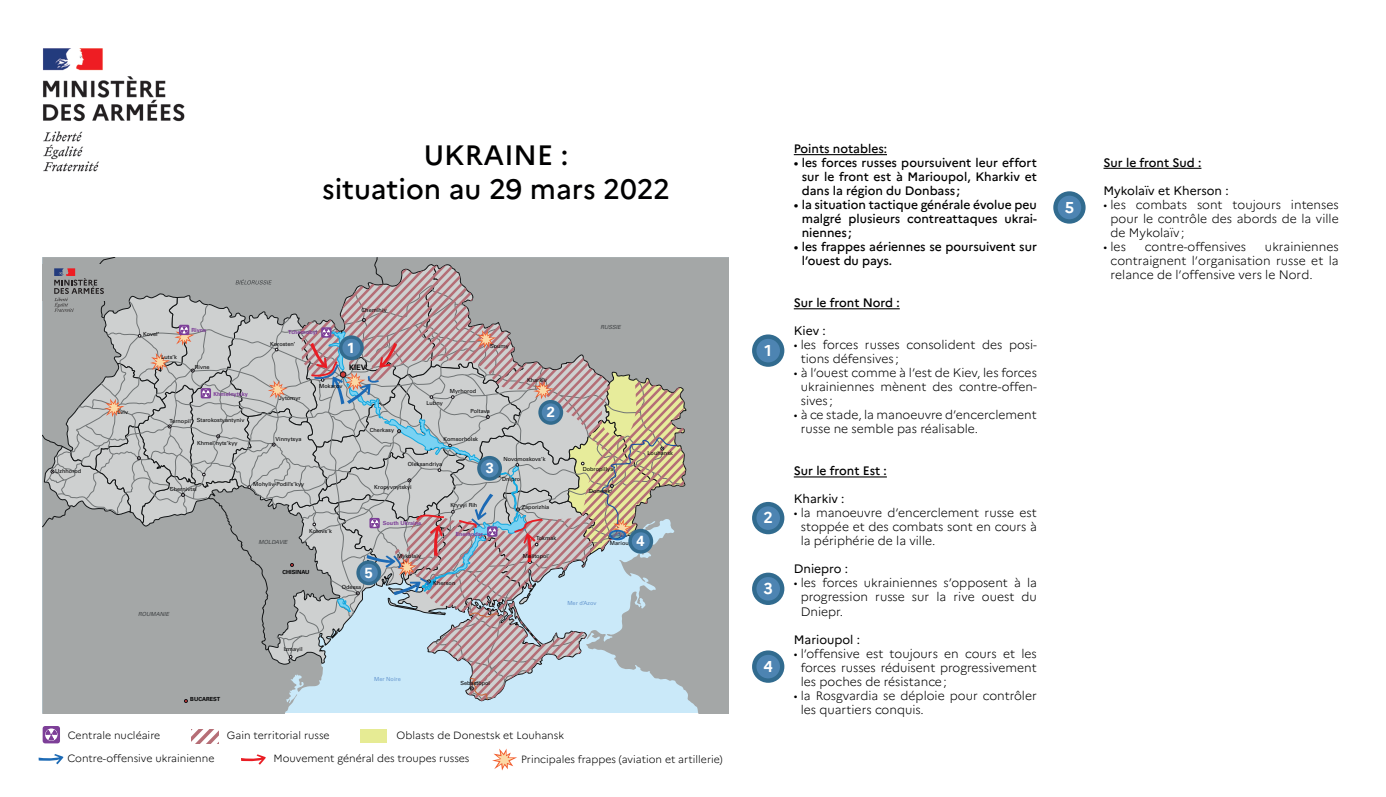
<style>
.page{position:relative;width:1386px;height:797px;background:#fff}
.page>*{position:absolute;margin:0;border:0;box-sizing:border-box;transform-origin:0 0}
.t1{font:500 28px/33.6px "Marianne";color:#000001;text-align:center}
.t2{font:700 15.75px "Marianne";color:#fff}
.t3{font:700 14.53px "Univers LT Std";color:#fff}
.t4{font:300 12.25px/14px "Marianne";color:#000001;text-align:justify}
.t5{font:500 12.25px/14px "Marianne";color:#000001;text-align:justify}
.t6{font:12.25px "Marianne";color:#000001}
.t7{font:300 10.5px "Marianne";color:#000001}
.t8{font:700 7.52px "Univers LT Std";color:#000001}
.t9{font:5.6px "Univers LT Std";color:#000001}
.t10{font:700 5.6px "Univers LT Std";color:#7d3f98}
.t11{font:italic 5.6px "Univers LT Std";color:#404345}
.t12{font:5.6px "Univers LT Std";color:#6899d0}
.t13{font:700 5.6px "Univers LT Std";color:#000001}
</style>
<div class="page">
<div style="left:43px;top:725px;width:17px;height:18px;background:#7d3f98;border-radius:3px"></div>
<svg style="left:45px;top:728px;width:13px;height:13px"></svg>
<svg style="left:192px;top:729px;width:27px;height:13px"></svg>
<div style="left:360px;top:729px;width:27px;height:13px;background:#e6eb94"></div>
<hr style="left:794px;top:154px;width:93px;height:1px;background:#000001">
<hr style="left:794px;top:308px;width:106px;height:1px;background:#000001">
<hr style="left:794px;top:476px;width:93px;height:1px;background:#000001">
<hr style="left:1104px;top:168px;width:97px;height:1px;background:#000001">
<img style="left:43px;top:48px;width:142px;height:124px">
<svg style="left:42px;top:257px;width:686px;height:455px;fill:#a4a7a7"></svg>
<svg style="left:42px;top:257px;width:645px;height:445px"></svg>
<div style="left:754px;top:336px;width:28px;height:28px;background:#4d84b2;border-radius:50%"></div>
<div style="left:752px;top:334px;width:32px;height:32px;border:4px solid #316b8f;border-radius:50%"></div>
<div style="left:754px;top:504px;width:28px;height:28px;background:#4d84b2;border-radius:50%"></div>
<div style="left:752px;top:501px;width:32px;height:33px;border:4px solid #316b8f;border-radius:50%"></div>
<div style="left:754px;top:574px;width:28px;height:28px;background:#4d84b2;border-radius:50%"></div>
<div style="left:752px;top:572px;width:32px;height:32px;border:4px solid #316b8f;border-radius:50%"></div>
<div style="left:754px;top:652px;width:28px;height:28px;background:#4d84b2;border-radius:50%"></div>
<div style="left:752px;top:650px;width:32px;height:32px;border:4px solid #316b8f;border-radius:50%"></div>
<div style="left:1055px;top:193px;width:28px;height:28px;background:#4d84b2;border-radius:50%"></div>
<div style="left:1053px;top:191px;width:33px;height:32px;border:4px solid #316b8f;border-radius:50%"></div>
<svg style="left:492px;top:748px;width:25px;height:22px"></svg>
<svg style="left:39px;top:754px;width:25px;height:10px"></svg>
<svg style="left:241px;top:754px;width:25px;height:10px"></svg>
<p class="t9" style="left:55px;top:468px;width:28px">Uzhhorod</p>
<p class="t9" style="left:117px;top:408px;width:12px">Lviv</p>
<h1 class="t1" style="left:322px;top:138px;width:349px">UKRAINE :<br>situation au 29 mars 2022</h1>
<p class="t5" style="left:794px;top:142px;width:95px">Points notables:</p>
<p class="t5" style="left:802px;top:156px;width:237px;text-indent:-8px">• les forces russes poursuivent leur effort sur le front est à Marioupol, Kharkiv et dans la région du Donbass ;</p>
<p class="t5" style="left:802px;top:198px;width:237px;text-indent:-8px">• la situation tactique générale évolue peu malgré plusieurs contreattaques ukrai&shy;niennes ;</p>
<p class="t5" style="left:802px;top:240px;width:237px;text-indent:-8px">• les frappes aériennes se poursuivent sur l’ouest du pays.</p>
<p class="t5" style="left:794px;top:296px;width:107px">Sur le front Nord :</p>
<p class="t6" style="left:794px;top:323px;width:33px">Kiev :</p>
<p class="t4" style="left:801px;top:338px;width:238px;text-indent:-7px">• les forces russes consolident des posi&shy;tions défensives ;</p>
<p class="t4" style="left:801px;top:366px;width:238px;text-indent:-7px">• à l’ouest comme à l’est de Kiev, les forces ukrainiennes mènent des contre-offen&shy;sives ;</p>
<p class="t4" style="left:801px;top:408px;width:238px;text-indent:-7px">• à ce stade, la manoeuvre d’encerclement russe ne semble pas réalisable.</p>
<p class="t5" style="left:794px;top:464px;width:95px">Sur le front Est :</p>
<p class="t6" style="left:794px;top:491px;width:52px">Kharkiv :</p>
<p class="t4" style="left:801px;top:506px;width:238px;text-indent:-7px">• la manoeuvre d’encerclement russe est stoppée et des combats sont en cours à la périphérie de la ville.</p>
<p class="t6" style="left:794px;top:561px;width:56px">Dniepro :</p>
<p class="t4" style="left:801px;top:576px;width:238px;text-indent:-7px">• les forces ukrainiennes s’opposent à la progression russe sur la rive ouest du Dniepr.</p>
<p class="t6" style="left:794px;top:631px;width:68px">Marioupol :</p>
<p class="t4" style="left:801px;top:646px;width:238px;text-indent:-7px">• l’offensive est toujours en cours et les forces russes réduisent progressivement les poches de résistance;</p>
<p class="t4" style="left:801px;top:688px;width:238px;text-indent:-7px">• la Rosgvardia se déploie pour contrôler les quartiers conquis.</p>
<p class="t9" style="left:362px;top:307px;width:27px">Chemihiv</p>
<p class="t11" style="left:600px;top:323px;width:22px">RUSSIE</p>
<p class="t10" style="left:192px;top:326px;width:16px">Rivne</p>
<p class="t10" style="left:288px;top:328px;width:31px">Tchernobyl</p>
<p class="t9" style="left:143px;top:330px;width:18px">Kovel’</p>
<p class="t9" style="left:270px;top:340px;width:27px">Korosten’</p>
<p class="t3" style="left:347px;top:339px;width:10px">1</p>
<p class="t9" style="left:490px;top:343px;width:20px">Soumy</p>
<p class="t2" style="left:765px;top:340px;width:9px">1</p>
<p class="t9" style="left:161px;top:354px;width:17px">Luts’k</p>
<p class="t8" style="left:349px;top:363px;width:19px">KIEV</p>
<p class="t9" style="left:195px;top:363px;width:17px">Rivne</p>
<p class="t9" style="left:527px;top:376px;width:21px">Kharkiv</p>
<p class="t9" style="left:319px;top:382px;width:25px">Mokarov</p>
<p class="t9" style="left:450px;top:387px;width:28px">Myrhorod</p>
<p class="t10" style="left:213px;top:390px;width:36px">Khmelnytsky</p>
<p class="t9" style="left:279px;top:394px;width:23px">Jytomyr</p>
<p class="t9" style="left:276px;top:435px;width:27px">Vinnytsya</p>
<p class="t9" style="left:253px;top:480px;width:53px">Mohyliv-Podil’s’kyy</p>
<p class="t9" style="left:426px;top:399px;width:18px">Lubny</p>
<p class="t3" style="left:547px;top:403px;width:10px">2</p>
<p class="t9" style="left:471px;top:408px;width:21px">Poltava</p>
<p class="t9" style="left:197px;top:416px;width:49px">Starokostyantyniv</p>
<p class="t9" style="left:197px;top:439px;width:42px">Khmel’nyts’kyy</p>
<p class="t9" style="left:169px;top:417px;width:24px">Ternopil‘</p>
<p class="t9" style="left:370px;top:426px;width:26px">Cherkasy</p>
<p class="t9" style="left:443px;top:435px;width:36px">Komsorholsk</p>
<p class="t9" style="left:648px;top:449px;width:27px">Louhansk</p>
<p class="t9" style="left:503px;top:455px;width:44px">Novomoskovs’k</p>
<p class="t9" style="left:408px;top:460px;width:36px">Oleksandriya</p>
<p class="t3" style="left:486px;top:459px;width:10px">3</p>
<p class="t9" style="left:583px;top:465px;width:32px">Dobropillya</p>
<p class="t9" style="left:502px;top:475px;width:20px">Dnipro</p>
<p class="t9" style="left:374px;top:483px;width:39px">Kropyvnytskyi</p>
<p class="t9" style="left:170px;top:485px;width:28px">Chernivtsi</p>
<p class="t9" style="left:589px;top:487px;width:23px">Donetsk</p>
<p class="t9" style="left:450px;top:501px;width:29px">Kryvyi Rih</p>
<p class="t9" style="left:522px;top:503px;width:29px">Zaporizhia</p>
<p class="t2" style="left:764px;top:508px;width:11px">2</p>
<p class="t10" style="left:383px;top:519px;width:40px">South Ukraine</p>
<p class="t9" style="left:309px;top:527px;width:24px">Kotovs’k</p>
<p class="t10" style="left:456px;top:530px;width:29px">Enerhodar</p>
<p class="t9" style="left:536px;top:534px;width:22px">Tokmak</p>
<p class="t3" style="left:636px;top:532px;width:10px">4</p>
<p class="t11" style="left:259px;top:538px;width:31px">MOLDAVIE</p>
<p class="t9" style="left:610px;top:539px;width:29px">Marioupol</p>
<p class="t9" style="left:523px;top:552px;width:28px">Melitopol’</p>
<p class="t9" style="left:397px;top:552px;width:26px">Mykolaiv</p>
<p class="t3" style="left:365px;top:564px;width:10px">5</p>
<p class="t13" style="left:282px;top:568px;width:29px">CHISINAU</p>
<p class="t9" style="left:433px;top:579px;width:24px">Kherson</p>
<p class="t2" style="left:764px;top:578px;width:11px">3</p>
<p class="t9" style="left:342px;top:583px;width:21px">Odessa</p>
<p class="t12" style="left:567px;top:599px;width:31px">Mer d’Azov</p>
<p class="t11" style="left:138px;top:610px;width:33px">ROUMANIE</p>
<p class="t9" style="left:284px;top:646px;width:20px">Izmayil</p>
<p class="t2" style="left:764px;top:656px;width:11px">4</p>
<p class="t12" style="left:374px;top:675px;width:28px">Mer Noire</p>
<p class="t9" style="left:460px;top:679px;width:31px">Sebastopol</p>
<p class="t13" style="left:190px;top:695px;width:32px">BUCAREST</p>
<p class="t7" style="left:68px;top:728px;width:94px">Centrale nucléaire</p>
<p class="t7" style="left:227px;top:728px;width:104px">Gain territorial russe</p>
<p class="t7" style="left:397px;top:728px;width:169px">Oblasts de Donestsk et Louhansk</p>
<p class="t7" style="left:67px;top:751px;width:149px">Contre-offensive ukrainienne</p>
<p class="t7" style="left:273px;top:751px;width:198px">Mouvement général des troupes russes</p>
<p class="t7" style="left:521px;top:752px;width:203px">Principales frappes (aviation et artillerie)</p>
<p class="t2" style="left:1065px;top:197px;width:11px">5</p>
<p class="t5" style="left:1104px;top:155px;width:99px">Sur le front Sud :</p>
<p class="t6" style="left:1104px;top:183px;width:127px">Mykolaïv et Kherson :</p>
<p class="t4" style="left:1111px;top:197px;width:230px;text-indent:-7px">• les combats sont toujours intenses pour le contrôle des abords de la ville de Mykolaïv;</p>
<p class="t4" style="left:1104px;top:239px;width:24px">• les</p>
<p class="t4" style="left:1145px;top:239px;width:103px">contre-offensives</p>
<p class="t4" style="left:1111px;top:239px;width:230px;text-indent:154px">ukrainiennes contraignent l’organisation russe et la relance de l’offensive vers le Nord.</p>
</div>
